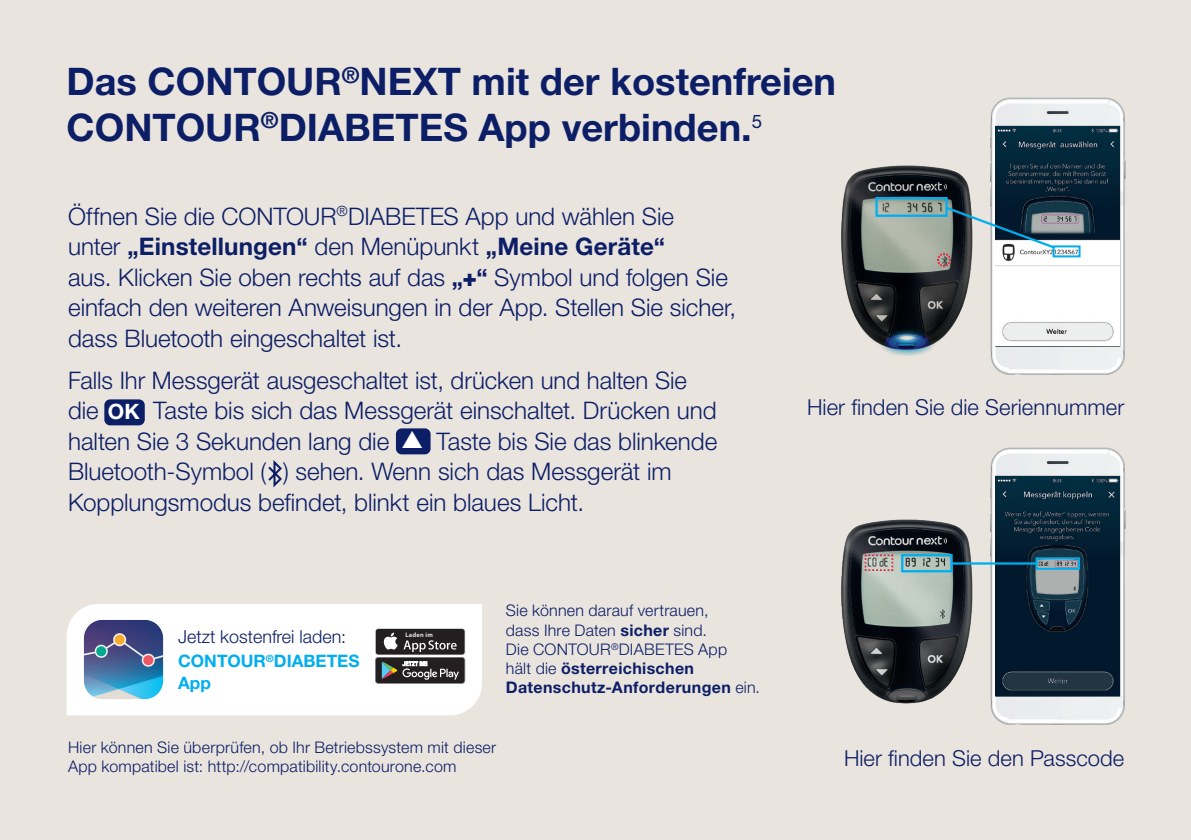
<style>
.page{position:relative;width:1191px;height:840px;background:#fff}
.page>*{position:absolute;margin:0;border:0;box-sizing:border-box;transform-origin:0 0}
.t1{font:700 38px/45.6px "Helvetica Neue LT Std";color:#0c1e66}
.t2{font:300 24.2px/30.6px "Helvetica Neue LT Std";color:#0c1e66}
.t3{font:300 22px "Helvetica Neue LT Std";letter-spacing:.005em;color:#0c1e66}
.t4{font:300 17.8px "Helvetica Neue LT Std";color:#0c1e66}
.t5{font:700 17.2px/22px "Helvetica Neue LT Std";color:#00aeef}
.t6{font:300 16px/19.2px "Helvetica Neue LT Std";letter-spacing:.015em;color:#0c1e66}
.t7{font:600 6.4px "Myriad Pro";letter-spacing:.04em;color:#fff}
.s1{font-weight:700}
.s2{font-weight:900}
.s3{font-weight:700;font-size:21.2px;color:#fff}
.s4{color:#fff}
</style>
<div class="page">
<div style="left:0;top:0;width:1191px;height:839px;background:#e9e4de"></div>
<img style="left:990px;top:447px;width:136px;height:278px">
<img style="left:995px;top:476px;width:124px;height:219px">
<img style="left:841px;top:511px;width:151px;height:199px">
<img style="left:841px;top:165px;width:130px;height:191px">
<img style="left:990px;top:97px;width:136px;height:278px">
<img style="left:995px;top:126px;width:124px;height:219px">
<hr style="left:1079px;top:246px;width:4px;height:10px;background:#fff">
<svg style="left:874px;top:196px;width:207px;height:72px;background:#839395"></svg>
<div style="left:901px;top:553px;width:51px;height:19px;border:2px solid #00aeef"></div>
<div style="left:1035px;top:557px;width:45px;height:12px;border:2px solid #00aeef"></div>
<hr style="left:952px;top:562px;width:85px;height:2px;background:#00aeef">
<svg style="left:864px;top:553px;width:30px;height:18px"></svg>
<div style="left:104px;top:399px;width:41px;height:26px;background:#0c1e66;border-radius:6px"></div>
<div style="left:396px;top:428px;width:34px;height:26px;background:#0c1e66;border-radius:6px"></div>
<svg style="left:268px;top:460px;width:14px;height:28px"></svg>
<div style="left:66px;top:604px;width:416px;height:111px;background:#fff"></div>
<div style="left:376px;top:628px;width:88px;height:26px;background:#231f20;border-radius:3px"></div>
<svg style="left:375px;top:632px;width:90px;height:51px"></svg>
<img style="left:83px;top:619px;width:81px;height:80px">
<div style="left:83px;top:618px;width:81px;height:82px;border:1px solid #fff;border-radius:19px"></div>
<h1 class="t1" style="left:67px;top:58px;width:771px">Das CONTOUR<sup>®</sup>NEXT mit der kostenfreien<br>CONTOUR<sup>®</sup>DIABETES App verbinden.<sup>5</sup></h1>
<p class="t2" style="left:68px;top:200px;width:670px">Öffnen Sie die CONTOUR<sup>®</sup>DIABETES App und wählen Sie<br>unter <span class="s1">„Einstellungen“</span> den Menüpunkt <span class="s1">„Meine Geräte“<br></span>aus. Klicken Sie oben rechts auf das <span class="s1">„</span><span class="s2">+</span><span class="s1">“</span> Symbol und folgen Sie einfach den weiteren Anweisungen in der App. Stellen Sie sicher, dass Bluetooth eingeschaltet ist.</p>
<p class="t2" style="left:68px;top:364px;width:651px">Falls Ihr Messgerät ausgeschaltet ist, drücken und halten Sie die <span class="s3">OK</span> Taste bis sich das Messgerät einschaltet. Drücken und halten Sie 3 Sekunden lang die <span class="s4">▲</span> Taste bis Sie das blinkende Bluetooth-Symbol ( ) sehen. Wenn sich das Messgerät im Kopplungsmodus befindet, blinkt ein blaues Licht.</p>
<p class="t4" style="left:178px;top:625px;width:170px">Jetzt kostenfrei laden:</p>
<p class="t5" style="left:178px;top:649px;width:183px">CONTOUR<sup>®</sup>DIABETES<br>App</p>
<p class="t7" style="left:405px;top:630px;width:29px">Laden im</p>
<p class="t6" style="left:506px;top:600px;width:256px">Sie können darauf vertrauen,<br>dass Ihre Daten <span class="s1">sicher</span> sind.<br>Die CONTOUR<sup>®</sup>DIABETES App<br>hält die <span class="s1">österreichischen<br>Datenschutz-Anforderungen</span> ein.</p>
<p class="t3" style="left:807px;top:393px;width:319px">Hier finden Sie die Seriennummer</p>
<p class="t6" style="left:68px;top:736px;width:430px">Hier können Sie überprüfen, ob Ihr Betriebssystem mit dieser<br>App kompatibel ist: http://compatibility.contourone.com</p>
<p class="t3" style="left:844px;top:743px;width:282px">Hier finden Sie den Passcode</p>
</div>
